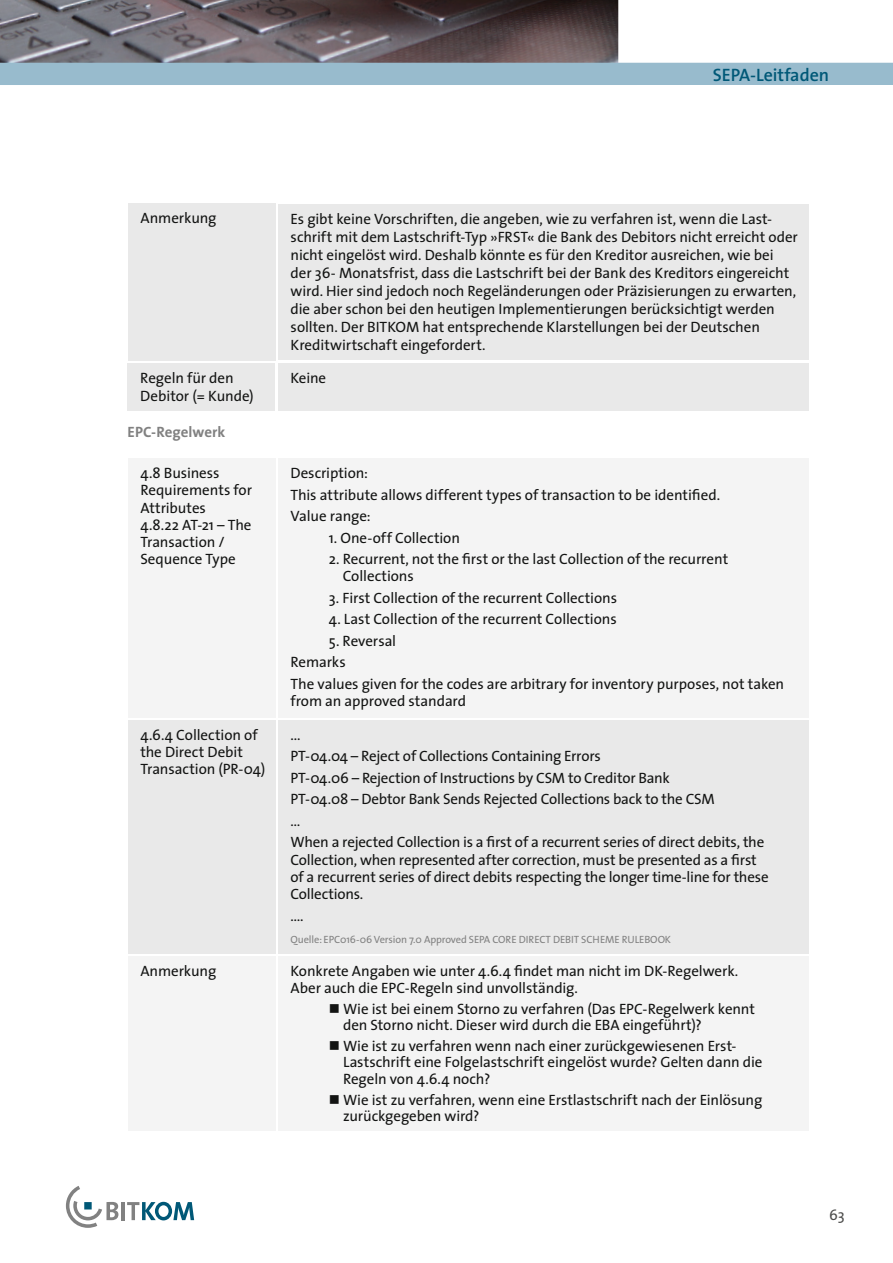
<style>
.page{position:relative;width:893px;height:1263px;background:#fff}
.page>*{position:absolute;margin:0;border:0;box-sizing:border-box;transform-origin:0 0}
.t1{font:600 18px "The Sans";color:#005877}
.t2{font:15px/17.2px "The Sans";letter-spacing:-.005em;color:#131413}
.t3{font:700 15px "The Sans";color:#818181}
.t4{font:15px "The Sans";color:#4d4d4c}
.t5{font:10.5px "The Sans";letter-spacing:-.01em;color:#818181}
</style>
<div class="page">
<img style="left:0;top:0;width:618px;height:63px">
<div style="left:0;top:63px;width:893px;height:22px;background:#98bbcd"></div>
<svg style="left:66px;top:1186px;width:52px;height:42px"></svg>
<hr style="left:121px;top:1202px;width:4px;height:18px;background:#818181">
<div style="left:84px;top:1202px;width:8px;height:7px;background:#005877"></div>
<svg style="left:127px;top:1202px;width:67px;height:18px"></svg>
<div style="left:128px;top:458px;width:147px;height:260px;background:#f4f4f4"></div>
<div style="left:128px;top:956px;width:147px;height:175px;background:#f4f4f4"></div>
<div style="left:128px;top:720px;width:147px;height:234px;background:#e9e9e9"></div>
<div style="left:278px;top:458px;width:530px;height:260px;background:#f4f4f4"></div>
<div style="left:278px;top:956px;width:530px;height:175px;background:#f4f4f4"></div>
<div style="left:278px;top:720px;width:530px;height:234px;background:#e9e9e9"></div>
<div style="left:128px;top:203px;width:148px;height:157px;background:#e9e9e9"></div>
<div style="left:278px;top:204px;width:530px;height:156px;background:#e9e9e9"></div>
<div style="left:128px;top:363px;width:147px;height:47px;background:#e9e9e9"></div>
<div style="left:278px;top:363px;width:530px;height:47px;background:#e9e9e9"></div>
<p class="t1" style="left:713px;top:63px;width:118px">SEPA-Leitfaden</p>
<p class="t2" style="left:141px;top:209px;width:78px">Anmerkung</p>
<p class="t2" style="left:291px;top:210px;width:509px;line-height:18px">Es gibt keine Vorschriften, die angeben, wie zu verfahren ist, wenn die Last&shy;schrift mit dem Lastschrift-Typ »FRST« die Bank des Debitors nicht erreicht oder nicht eingelöst wird. Deshalb könnte es für den Kreditor ausreichen, wie bei der 36- Monatsfrist, dass die Lastschrift bei der Bank des Kreditors eingereicht wird. Hier sind jedoch noch Regeländerungen oder Präzisierungen zu erwarten, die aber schon bei den heutigen Implementierungen berücksichtigt werden sollten. Der BITKOM hat entsprechende Klarstellungen bei der Deutschen Kreditwirtschaft eingefordert.</p>
<p class="t2" style="left:140px;top:369px;width:115px;line-height:18px">Regeln für den<br>Debitor (= Kunde)</p>
<p class="t2" style="left:290px;top:369px;width:37px">Keine</p>
<p class="t3" style="left:128px;top:422px;width:99px">EPC-Regelwerk</p>
<p class="t2" style="left:140px;top:465px;width:113px">4.8 Business<br>Requirements for<br>Attributes<br>4.8.22 AT-21 – The<br>Transaction /<br>Sequence Type</p>
<p class="t2" style="left:140px;top:726px;width:127px">4.6.4 Collection of the Direct Debit<br>Transaction (PR-04)</p>
<p class="t2" style="left:140px;top:963px;width:78px">Anmerkung</p>
<p class="t2" style="left:290px;top:462px;width:431px;line-height:21.5px">Description:<br>This attribute allows different types of transaction to be identified.<br>Value range:</p>
<p class="t2" style="left:329px;top:529px;width:133px">1. One-off Collection</p>
<p class="t2" style="left:343px;top:551px;width:387px;text-indent:-14px">2. Recurrent, not the first or the last Collection of the recurrent<br>Collections</p>
<p class="t2" style="left:329px;top:589px;width:290px">3. First Collection of the recurrent Collections</p>
<p class="t2" style="left:329px;top:611px;width:290px">4. Last Collection of the recurrent Collections</p>
<p class="t2" style="left:290px;top:630px;width:495px;line-height:21.5px;text-indent:38px">5. Reversal<br>Remarks<br>The values given for the codes are arbitrary for inventory purposes, not taken</p>
<p class="t2" style="left:290px;top:693px;width:177px">from an approved standard</p>
<p class="t2" style="left:290px;top:724px;width:475px;line-height:21.5px">...<br>PT-04.04 – Reject of Collections Containing Errors<br>PT-04.06 – Rejection of Instructions by CSM to Creditor Bank<br>PT-04.08 – Debtor Bank Sends Rejected Collections back to the CSM<br>…<br>When a rejected Collection is a first of a recurrent series of direct debits, the</p>
<p class="t2" style="left:290px;top:851px;width:480px">Collection, when represented after correction, must be presented as a first of a recurrent series of direct debits respecting the longer time-line for these<br>Collections.</p>
<p class="t2" style="left:290px;top:907px;width:15px">….</p>
<p class="t5" style="left:290px;top:932px;width:382px">Quelle: EPC016-06 Version 7.0 Approved SEPA CORE DIRECT DEBIT SCHEME RULEBOOK</p>
<p class="t2" style="left:290px;top:963px;width:449px;line-height:16.5px">Konkrete Angaben wie unter 4.6.4 findet man nicht im DK-Regelwerk.<br>Aber auch die EPC-Regeln sind unvollständig.</p>
<p class="t2" style="left:290px;top:1000px;width:466px;line-height:16.5px;text-align:center">■ Wie ist bei einem Storno zu verfahren (Das EPC-Regelwerk kennt den Storno nicht. Dieser wird durch die EBA eingeführt)?</p>
<p class="t2" style="left:343px;top:1038px;width:421px;line-height:16.5px;text-indent:-53px">■ Wie ist zu verfahren wenn nach einer zurückgewiesenen Erst-<br>Lastschrift eine Folgelastschrift eingelöst wurde? Gelten dann die<br>Regeln von 4.6.4 noch?</p>
<p class="t2" style="left:343px;top:1091px;width:421px;line-height:16.5px;text-indent:-53px">■ Wie ist zu verfahren, wenn eine Erstlastschrift nach der Einlösung zurückgegeben wird?</p>
<p class="t4" style="left:829px;top:1205px;width:17px">63</p>
</div>
